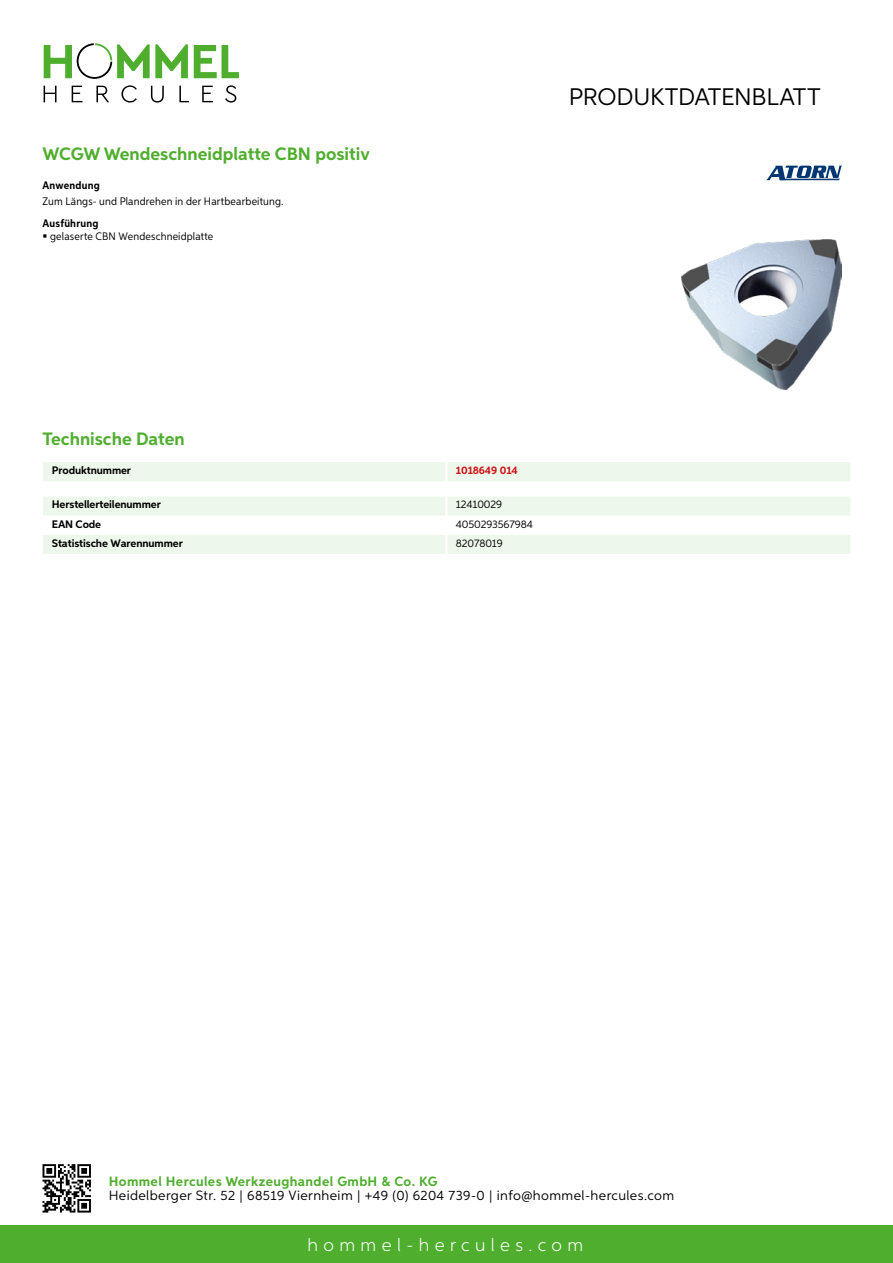
<style>
.page{position:relative;width:893px;height:1263px;background:#fff}
.page>*{position:absolute;margin:0;border:0;box-sizing:border-box;transform-origin:0 0}
.t1{font:24px "Aspira";letter-spacing:-.01em;color:#000}
.t2{font:700 18px "Aspira";color:#50ae2f}
.t3{font:300 18px "Aspira";letter-spacing:.3em;color:#fff}
.t4{font:13.5px "Aspira";letter-spacing:.03em;color:#000}
.t5{font:700 13.5px "Aspira";letter-spacing:.03em;color:#50ae2f}
.t6{font:10.95px "Aspira Nar";letter-spacing:.015em;color:#000}
.t7{font:700 10.95px "Aspira";letter-spacing:-.01em;color:#000}
.t8{font:10.95px "Aspira";letter-spacing:-.01em;color:#000}
.t9{font:700 10.95px "Aspira Nar";letter-spacing:.02em;color:#000}
.t10{font:700 10.95px "Aspira";letter-spacing:-.01em;color:#cd1013}
</style>
<div class="page">
<div style="left:0;top:1226px;width:893px;height:37px;background:#50ae2f"></div>
<svg style="left:43px;top:1164px;width:48px;height:48px"></svg>
<svg style="left:194px;top:45px;width:45px;height:33px"></svg>
<svg style="left:44px;top:43px;width:144px;height:36px"></svg>
<svg style="left:44px;top:86px;width:13px;height:16px"></svg>
<svg style="left:72px;top:86px;width:10px;height:16px"></svg>
<svg style="left:96px;top:86px;width:13px;height:16px"></svg>
<svg style="left:121px;top:85px;width:16px;height:18px"></svg>
<svg style="left:151px;top:86px;width:13px;height:17px"></svg>
<svg style="left:179px;top:86px;width:10px;height:16px"></svg>
<svg style="left:202px;top:86px;width:11px;height:16px"></svg>
<svg style="left:225px;top:85px;width:11px;height:18px"></svg>
<div style="left:43px;top:462px;width:807px;height:19px;background:#eef7eb"></div>
<hr style="left:445px;top:462px;width:3px;height:19px;background:#fff">
<svg style="left:43px;top:497px;width:807px;height:57px"></svg>
<hr style="left:445px;top:535px;width:3px;height:19px;background:#fff">
<img style="left:682px;top:239px;width:160px;height:150px">
<svg style="left:766px;top:166px;width:76px;height:14px"></svg>
<h2 class="t2" style="left:43px;top:142px;width:329px">WCGW Wendeschneidplatte CBN positiv</h2>
<p class="t9" style="left:43px;top:179px;width:59px">Anwendung</p>
<p class="t6" style="left:43px;top:194px;width:242px">Zum Längs- und Plandrehen in der Hartbearbeitung.</p>
<p class="t9" style="left:43px;top:216px;width:58px">Ausführung</p>
<p class="t6" style="left:50px;top:229px;width:165px">gelaserte CBN Wendeschneidplatte</p>
<h1 class="t1" style="left:569px;top:82px;width:253px">Produktdatenblatt</h1>
<h2 class="t2" style="left:43px;top:428px;width:144px">Technische Daten</h2>
<p class="t7" style="left:52px;top:463px;width:81px">Produktnummer</p>
<p class="t10" style="left:456px;top:463px;width:64px">1018649 014</p>
<p class="t7" style="left:52px;top:498px;width:111px">Herstellerteilenummer</p>
<p class="t8" style="left:456px;top:498px;width:48px">12410029</p>
<p class="t7" style="left:52px;top:517px;width:51px">EAN Code</p>
<p class="t8" style="left:456px;top:517px;width:79px">4050293567984</p>
<p class="t7" style="left:52px;top:536px;width:132px">Statistische Warennummer</p>
<p class="t8" style="left:456px;top:536px;width:48px">82078019</p>
<p class="t5" style="left:109px;top:1172px;width:330px">Hommel Hercules Werkzeughandel GmbH &amp; Co. KG</p>
<p class="t4" style="left:109px;top:1187px;width:567px">Heidelberger Str. 52 | 68519 Viernheim | +49 (0) 6204 739-0 | info@hommel-hercules.com</p>
<h2 class="t3" style="left:307px;top:1234px;width:277px">hommel-hercules.com</h2>
</div>
